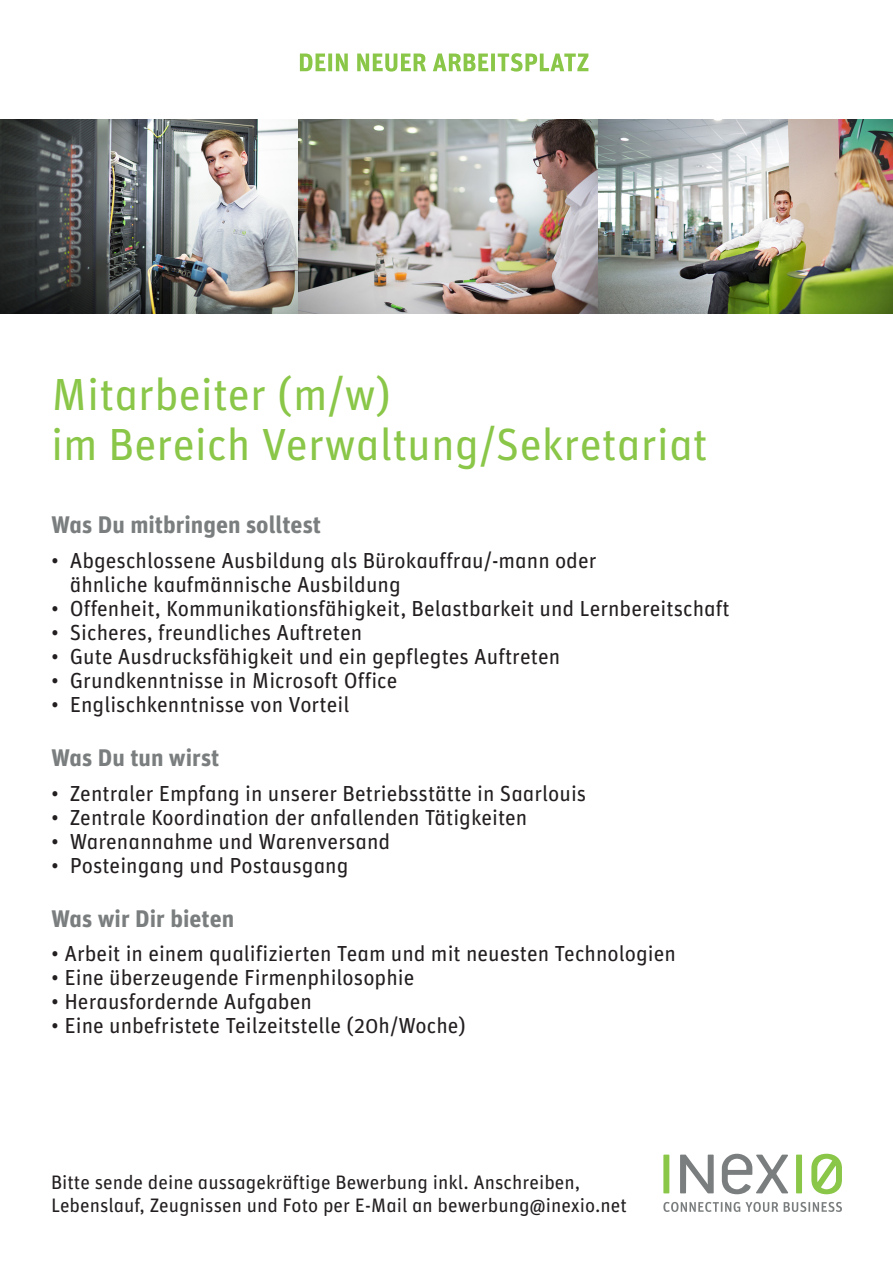
<style>
.page{position:relative;width:893px;height:1263px;background:#fff}
.page>*{position:absolute;margin:0;border:0;box-sizing:border-box;transform-origin:0 0}
.Headline{font:45px "Unit Pro";color:#8ac648}
.Subline{font:700 24px "Unit Pro";color:#7b7e7f}
.t1{font:21.75px/24px "Unit Pro";color:#231f20}
.Fusszeile{font:19.5px "Unit Pro";color:#231f20}
</style>
<div class="page">
<img style="left:0;top:119px;width:298px;height:194px">
<img style="left:298px;top:119px;width:595px;height:194px">
<svg style="left:300px;top:53px;width:288px;height:19px"></svg>
<svg style="left:663px;top:1202px;width:179px;height:10px"></svg>
<svg style="left:796px;top:1154px;width:46px;height:40px"></svg>
<div style="left:663px;top:1154px;width:6px;height:39px;background:#8ac648"></div>
<svg style="left:680px;top:1154px;width:108px;height:40px"></svg>
<p class="Headline" style="left:51px;top:363px;width:341px">Mitarbeiter (m/w)</p>
<p class="Headline" style="left:51px;top:413px;width:658px">im Bereich Verwaltung/Sekretariat</p>
<p class="Subline" style="left:51px;top:507px;width:272px">Was Du mitbringen solltest</p>
<p class="t1" style="left:70px;top:547px;width:528px;text-indent:-19px">• Abgeschlossene Ausbildung als Bürokauffrau/-mann oder ähnliche kaufmännische Ausbildung</p>
<p class="t1" style="left:51px;top:595px;width:680px">• Offenheit, Kommunikationsfähigkeit, Belastbarkeit und Lernbereitschaft</p>
<p class="t1" style="left:51px;top:619px;width:313px">• Sicheres, freundliches Auftreten</p>
<p class="t1" style="left:51px;top:643px;width:511px">• Gute Ausdrucksfähigkeit und ein gepflegtes Auftreten</p>
<p class="t1" style="left:51px;top:667px;width:348px">• Grundkenntnisse in Microsoft Office</p>
<p class="t1" style="left:51px;top:691px;width:300px">• Englischkenntnisse von Vorteil</p>
<p class="Subline" style="left:51px;top:740px;width:170px">Was Du tun wirst</p>
<p class="t1" style="left:51px;top:780px;width:537px">• Zentraler Empfang in unserer Betriebsstätte in Saarlouis</p>
<p class="t1" style="left:51px;top:804px;width:478px">• Zentrale Koordination der anfallenden Tätigkeiten</p>
<p class="t1" style="left:51px;top:828px;width:341px">• Warenannahme und Warenversand</p>
<p class="t1" style="left:51px;top:852px;width:299px">• Posteingang und Postausgang</p>
<p class="Subline" style="left:51px;top:901px;width:185px">Was wir Dir bieten</p>
<p class="t1" style="left:51px;top:941px;width:626px">• Arbeit in einem qualifizierten Team und mit neuesten Technologien</p>
<p class="t1" style="left:51px;top:965px;width:365px">• Eine überzeugende Firmenphilosophie</p>
<p class="t1" style="left:51px;top:989px;width:262px">• Herausfordernde Aufgaben</p>
<p class="t1" style="left:51px;top:1013px;width:416px">• Eine unbefristete Teilzeitstelle (20h/Woche)</p>
<p class="Fusszeile" style="left:51px;top:1169px;width:531px">Bitte sende deine aussagekräftige Bewerbung inkl. Anschreiben,</p>
<p class="Fusszeile" style="left:51px;top:1191px;width:577px">Lebenslauf, Zeugnissen und Foto per E-Mail an bewerbung@inexio.net</p>
</div>
